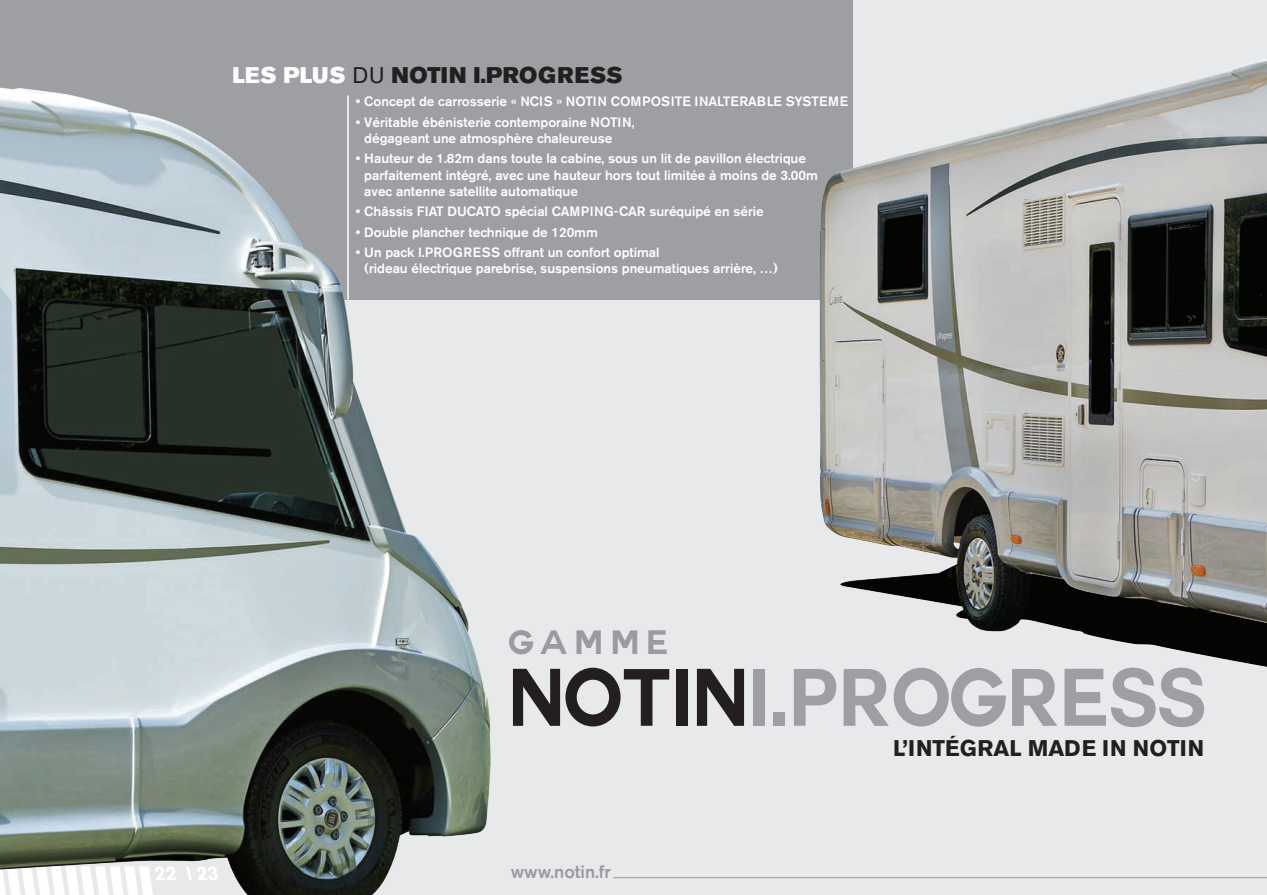
<style>
.page{position:relative;width:1267px;height:895px;background:#e8e9ea}
.page>*{position:absolute;margin:0;border:0;box-sizing:border-box;transform-origin:0 0}
.t1{font:700 79.5px "Couture";color:#9d9fa2;scale:.94 1}
.t2{font:700 33px "Couture";letter-spacing:.2em;color:#999b9e}
.t3{font:22.5px "Akzidenz Grotesk BE Super";letter-spacing:.02em;color:#231f20}
.t4{font:700 22.5px "Akzidenz Grotesk BE";color:#231f20}
.t5{font:700 19.5px "Akzidenz Grotesk BE";color:#fff}
.t6{font:500 18px "Akzidenz Grotesk BE";color:#999b9e}
.t7{font:500 13.5px/16.2px "Akzidenz Grotesk BE";color:#fff}
.s1{color:#fff}
.s2{font-family:"Akzidenz Grotesk BE"}
.s3{color:#231f20}
.s4{font-style:italic}
</style>
<div class="page">
<div style="left:0;top:0;width:853px;height:300px;background:#9d9fa2"></div>
<img style="left:0;top:87px;width:491px;height:808px">
<hr style="left:613px;top:877px;width:654px;height:1px;background:#999b9e">
<img style="left:819px;top:300px;width:448px;height:367px">
<img style="left:820px;top:60px;width:447px;height:571px">
<svg style="left:0;top:866px;width:155px;height:29px"></svg>
<p class="t3" style="left:232px;top:62px;width:392px"><span class="s1">LES PLUS</span> <span class="s2">DU</span> NOTIN I.PROGRESS</p>
<p class="t7" style="left:356px;top:93px;width:494px">• Concept de carrosserie « NCIS » NOTIN COMPOSITE INALTERABLE SYSTEME</p>
<p class="t7" style="left:364px;top:114px;width:272px;text-indent:-9px">• Véritable ébénisterie contemporaine NOTIN, dégageant une atmosphère chaleureuse</p>
<p class="t7" style="left:364px;top:150px;width:455px;text-indent:-9px">• Hauteur de 1.82m dans toute la cabine, sous un lit de pavillon électrique parfaitement intégré, avec une hauteur hors tout limitée à moins de 3.00m avec antenne satellite automatique</p>
<p class="t7" style="left:356px;top:203px;width:409px">• Châssis FIAT DUCATO spécial CAMPING-CAR suréquipé en série</p>
<p class="t7" style="left:356px;top:224px;width:244px">• Double plancher technique de 120mm</p>
<p class="t7" style="left:364px;top:244px;width:415px;text-indent:-9px">• Un pack I.PROGRESS offrant un confort optimal<br>(rideau électrique parebrise, suspensions pneumatiques arrière, …)</p>
<p class="t2" style="left:509px;top:626px;width:161px">GAMME</p>
<p class="t1" style="left:509px;top:661px;width:743px"><span class="s3">NOTIN</span>I<span class="s2">.</span>PROGRESS</p>
<p class="t4" style="left:893px;top:735px;width:312px">L’INTÉGRAL MADE IN NOTIN</p>
<p class="t5" style="left:156px;top:862px;width:68px">22 <span class="s4">\</span> 23</p>
<p class="t6" style="left:511px;top:860px;width:102px">www.notin.fr</p>
</div>
